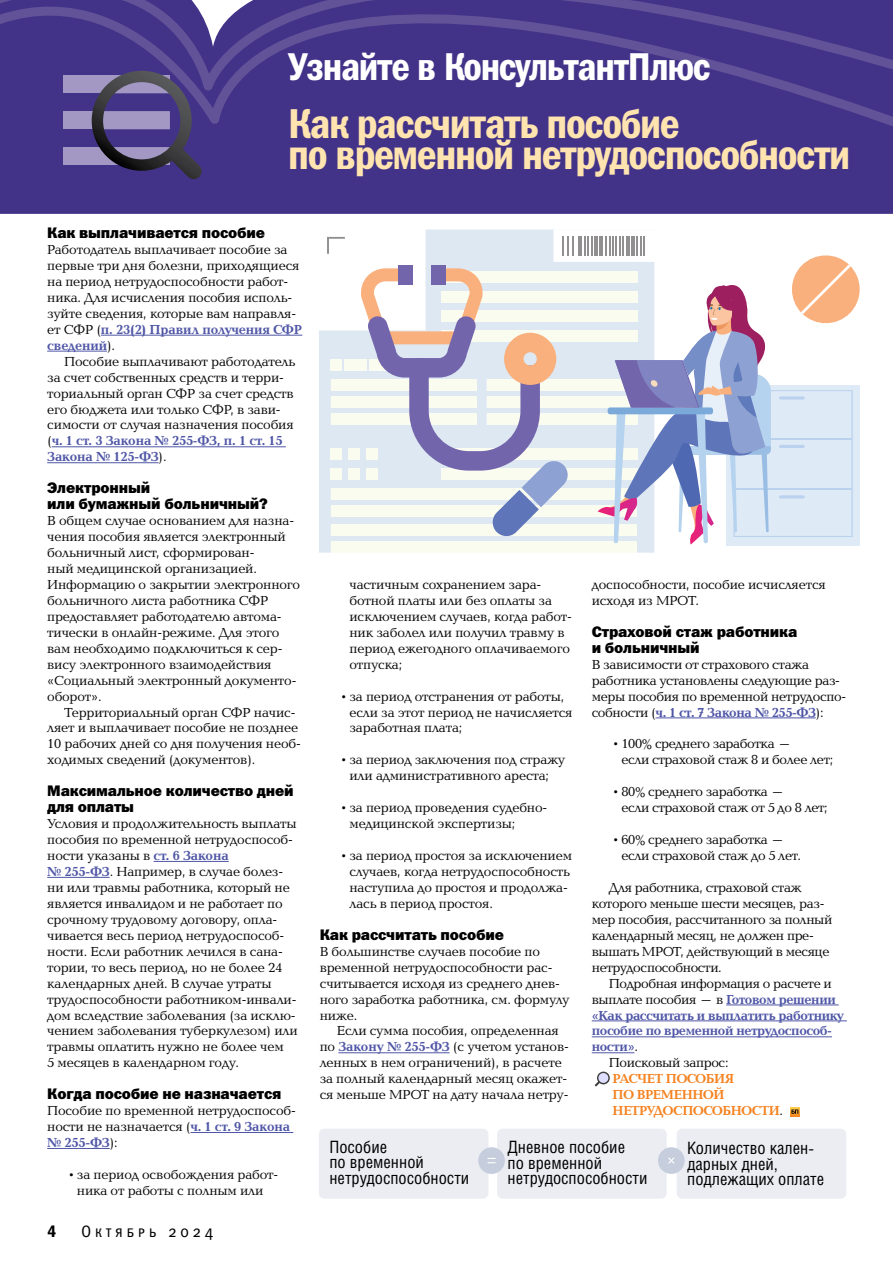
<style>
.page{position:relative;width:893px;height:1263px;background:#fff}
.page>*{position:absolute;margin:0;border:0;box-sizing:border-box;transform-origin:0 0}
.t1{font:42px/31.5px "Franklin Gothic Demi Cond C";letter-spacing:-.035em;color:#ffe4af}
.t2{font:39px "Franklin Gothic Demi Cond C";letter-spacing:-.035em;color:#fff}
.t3{font:16.95px/15.5px "Helios Cond C";color:#000}
.t4{font:16.5px "Franklin Gothic Book Cond SCC";letter-spacing:.25em;color:#000}
.t5{font:16.5px "Franklin Gothic Demi Cond C";color:#000}
.t6{font:15.3px/15.9px "Franklin Gothic Heavy C";letter-spacing:-.01em;color:#000}
.t7{font:13.5px/15.9px "Baltica C";letter-spacing:-.01em;color:#000}
.t8{font:700 13.5px "Baltica C";letter-spacing:-.025em;color:#4f56a6}
.t9{font:700 13.5px/15.9px "Baltica C";letter-spacing:-.025em;color:#f58220}
.s1{font-weight:700;color:#4f56a6}
.s2{font-weight:400;color:#000}
</style>
<div class="page">
<div style="left:0;top:152px;width:893px;height:62px;background:#433388"></div>
<div style="left:0;top:112px;width:893px;height:40px;background:#433388"></div>
<svg style="left:0;top:0;width:893px;height:112px;background:#49398b"></svg>
<hr style="left:101px;top:335px;width:201px;height:1px;background:#4f56a6">
<hr style="left:47px;top:351px;width:60px;height:1px;background:#4f56a6">
<hr style="left:52px;top:446px;width:234px;height:1px;background:#4f56a6">
<hr style="left:47px;top:462px;width:112px;height:1px;background:#4f56a6">
<hr style="left:154px;top:861px;width:75px;height:1px;background:#4f56a6">
<hr style="left:47px;top:877px;width:63px;height:1px;background:#4f56a6">
<hr style="left:190px;top:1132px;width:103px;height:1px;background:#4f56a6">
<hr style="left:47px;top:1148px;width:63px;height:1px;background:#4f56a6">
<hr style="left:338px;top:1052px;width:112px;height:1px;background:#4f56a6">
<div style="left:64px;top:75px;width:106px;height:18px;background:#a298c3"></div>
<div style="left:64px;top:111px;width:106px;height:18px;background:#a298c3"></div>
<div style="left:64px;top:147px;width:106px;height:18px;background:#a298c3"></div>
<svg style="left:92px;top:71px;width:110px;height:108px"></svg>
<hr style="left:656px;top:717px;width:160px;height:1px;background:#4f56a6">
<hr style="left:726px;top:1004px;width:113px;height:1px;background:#4f56a6">
<hr style="left:592px;top:1020px;width:255px;height:1px;background:#4f56a6">
<hr style="left:592px;top:1036px;width:240px;height:1px;background:#4f56a6">
<hr style="left:592px;top:1052px;width:42px;height:1px;background:#4f56a6">
<svg style="left:595px;top:1071px;width:15px;height:15px"></svg>
<svg style="left:790px;top:1107px;width:9px;height:9px"></svg>
<div style="left:677px;top:1129px;width:169px;height:70px;background:#ebedf2;border-radius:5px"></div>
<div style="left:497px;top:1129px;width:170px;height:70px;background:#ebedf2;border-radius:5px"></div>
<div style="left:319px;top:1129px;width:169px;height:70px;background:#ebedf2;border-radius:5px"></div>
<div style="left:478px;top:1147px;width:27px;height:27px;background:#c6cedd;border-radius:50%"></div>
<svg style="left:487px;top:1158px;width:9px;height:5px"></svg>
<div style="left:658px;top:1147px;width:27px;height:27px;background:#c6cedd;border-radius:50%"></div>
<svg style="left:668px;top:1157px;width:7px;height:7px"></svg>
<div style="left:331px;top:541px;width:305px;height:12px;background:#fbfcf0"></div>
<svg style="left:319px;top:230px;width:541px;height:315px"></svg>
<h2 class="t2" style="left:288px;top:45px;width:424px">Узнайте в КонсультантПлюс</h2>
<h1 class="t1" style="left:288px;top:107px;width:564px">Как рассчитать пособие<br>по временной нетрудоспособности</h1>
<p class="t6" style="left:47px;top:225px;width:219px">Как выплачивается пособие</p>
<p class="t7" style="left:47px;top:242px;width:256px">Работодатель выплачивает пособие за первые три дня болезни, приходящиеся на период нетрудоспособности работ&shy;ника. Для исчисления пособия исполь&shy;зуйте сведения, которые вам направля&shy;ет СФР (<span class="s1">п. 23(2) Правил получения СФР сведений</span>).</p>
<p class="t7" style="left:47px;top:354px;width:250px;text-indent:17px">Пособие выплачивают работодатель за счет собственных средств и терри&shy;ториальный орган СФР за счет средств его бюджета или только СФР, в зави&shy;симости от случая назначения пособия (<span class="s1">ч. 1 ст. 3 Закона № 255-ФЗ, п. 1 ст. 15<br>Закона № 125-ФЗ</span>).</p>
<p class="t6" style="left:47px;top:480px;width:222px">Электронный<br>или бумажный больничный?</p>
<p class="t7" style="left:47px;top:513px;width:255px">В общем случае основанием для назна&shy;чения пособия является электронный больничный лист, сформирован-<br>ный медицинской организацией.<br>Информацию о закрытии электронного больничного листа работника СФР предоставляет работодателю автома&shy;тически в онлайн-режиме. Для этого вам необходимо подключиться к сер&shy;вису электронного взаимодействия «Социальный электронный документо&shy;оборот».</p>
<p class="t7" style="left:47px;top:705px;width:255px;text-indent:17px">Территориальный орган СФР начис&shy;ляет и выплачивает пособие не позднее 10 рабочих дней со дня получения необ&shy;ходимых сведений (документов).</p>
<p class="t6" style="left:47px;top:783px;width:248px">Максимальное количество дней для оплаты</p>
<p class="t7" style="left:47px;top:816px;width:252px">Условия и продолжительность выплаты пособия по временной нетрудоспособ&shy;ности указаны в <span class="s1">ст. 6 Закона<br>№ 255-ФЗ</span>. Например, в случае болез&shy;ни или травмы работника, который не является инвалидом и не работает по срочному трудовому договору, опла&shy;чивается весь период нетрудоспособ&shy;ности. Если работник лечился в сана&shy;тории, то весь период, но не более 24 календарных дней. В случае утраты трудоспособности работником-инвали&shy;дом вследствие заболевания (за исклю&shy;чением заболевания туберкулезом) или травмы оплатить нужно не более чем<br>5 месяцев в календарном году.</p>
<p class="t6" style="left:47px;top:1086px;width:236px">Когда пособие не назначается</p>
<p class="t7" style="left:47px;top:1103px;width:250px">Пособие по временной нетрудоспособ&shy;ности не назначается (<span class="s1">ч. 1 ст. 9 Закона № 255-ФЗ</span>):</p>
<p class="t7" style="left:66px;top:1167px;width:213px;text-align:center">•за период освобождения работ&shy;ника от работы с полным или</p>
<p class="t5" style="left:48px;top:1222px;width:10px">4</p>
<p class="t4" style="left:82px;top:1223px;width:133px">Октябрь 2024</p>
<p class="t7" style="left:592px;top:577px;width:235px">доспособности, пособие исчисляется исходя из МРОТ.</p>
<p class="t6" style="left:592px;top:623px;width:207px">Страховой стаж работника и больничный</p>
<p class="t7" style="left:592px;top:657px;width:256px">В зависимости от страхового стажа работника установлены следующие раз&shy;меры пособия по временной нетрудоспо&shy;собности (<span class="s1">ч. 1 ст. 7 Закона № 255-ФЗ</span>):</p>
<p class="t7" style="left:621px;top:737px;width:213px;text-indent:-11px">•100% среднего заработка –<br>если страховой стаж 8 и более лет;</p>
<p class="t7" style="left:621px;top:784px;width:208px;text-indent:-11px">•80% среднего заработка –<br>если страховой стаж от 5 до 8 лет;</p>
<p class="t7" style="left:621px;top:832px;width:181px;text-indent:-11px">•60% среднего заработка – если страховой стаж до 5 лет.</p>
<p class="t7" style="left:592px;top:880px;width:242px;text-indent:17px">Для работника, страховой стаж которого меньше шести месяцев, раз&shy;мер пособия, рассчитанного за полный календарный месяц, не должен пре&shy;вышать МРОТ, действующий в месяце нетрудоспособности.</p>
<p class="t7" style="left:609px;top:976px;width:225px">Подробная информация о расчете и</p>
<p class="t7" style="left:592px;top:992px;width:246px">выплате пособия – в <span class="s1">Готовом решении</span></p>
<p class="t8" style="left:592px;top:1008px;width:254px">«Как рассчитать и выплатить работнику</p>
<p class="t8" style="left:592px;top:1024px;width:242px">пособие по временной нетрудоспособ-</p>
<p class="t8" style="left:592px;top:1040px;width:48px">ности»<span class="s2">.</span></p>
<p class="t7" style="left:609px;top:1055px;width:121px">Поисковый запрос:</p>
<p class="t9" style="left:613px;top:1071px;width:172px">РАСЧЕТ ПОСОБИЯ<br>ПО ВРЕМЕННОЙ<br>НЕТРУДОСПОСОБНОСТИ<span class="s2">.</span></p>
<p class="t3" style="left:687px;top:1140px;width:138px">Количество кален&shy;дарных дней, подлежащих оплате</p>
<p class="t7" style="left:349px;top:577px;width:224px">частичным сохранением зара&shy;ботной платы или без оплаты за исключением случаев, когда работ&shy;ник заболел или получил травму в период ежегодного оплачиваемого отпуска;</p>
<p class="t7" style="left:349px;top:689px;width:225px;text-indent:-11px">•за период отстранения от работы, если за этот период не начисляется заработная плата;</p>
<p class="t7" style="left:339px;top:752px;width:228px;text-align:center">•за период заключения под стражу или административного ареста;</p>
<p class="t7" style="left:349px;top:800px;width:199px;text-indent:-11px">•за период проведения судебно&shy;медицинской экспертизы;</p>
<p class="t7" style="left:349px;top:848px;width:224px;text-indent:-11px">•за период простоя за исключением случаев, когда нетрудоспособность наступила до простоя и продолжа&shy;лась в период простоя.</p>
<p class="t6" style="left:320px;top:926px;width:186px">Как рассчитать пособие</p>
<p class="t7" style="left:320px;top:944px;width:251px">В большинстве случаев пособие по временной нетрудоспособности рас&shy;считывается исходя из среднего днев&shy;ного заработка работника, см. формулу ниже.</p>
<p class="t7" style="left:320px;top:1024px;width:251px;text-align:center">Если сумма пособия, определенная<br>по <span class="s1">Закону № 255-ФЗ</span> (с учетом установ&shy;ленных в нем ограничений), в расчете за полный календарный месяц окажет&shy;ся меньше МРОТ на дату начала нетру-</p>
<p class="t3" style="left:329px;top:1138px;width:141px">Пособие<br>по временной нетрудоспособности</p>
<p class="t3" style="left:508px;top:1139px;width:141px">Дневное пособие<br>по временной нетрудоспособности</p>
</div>
